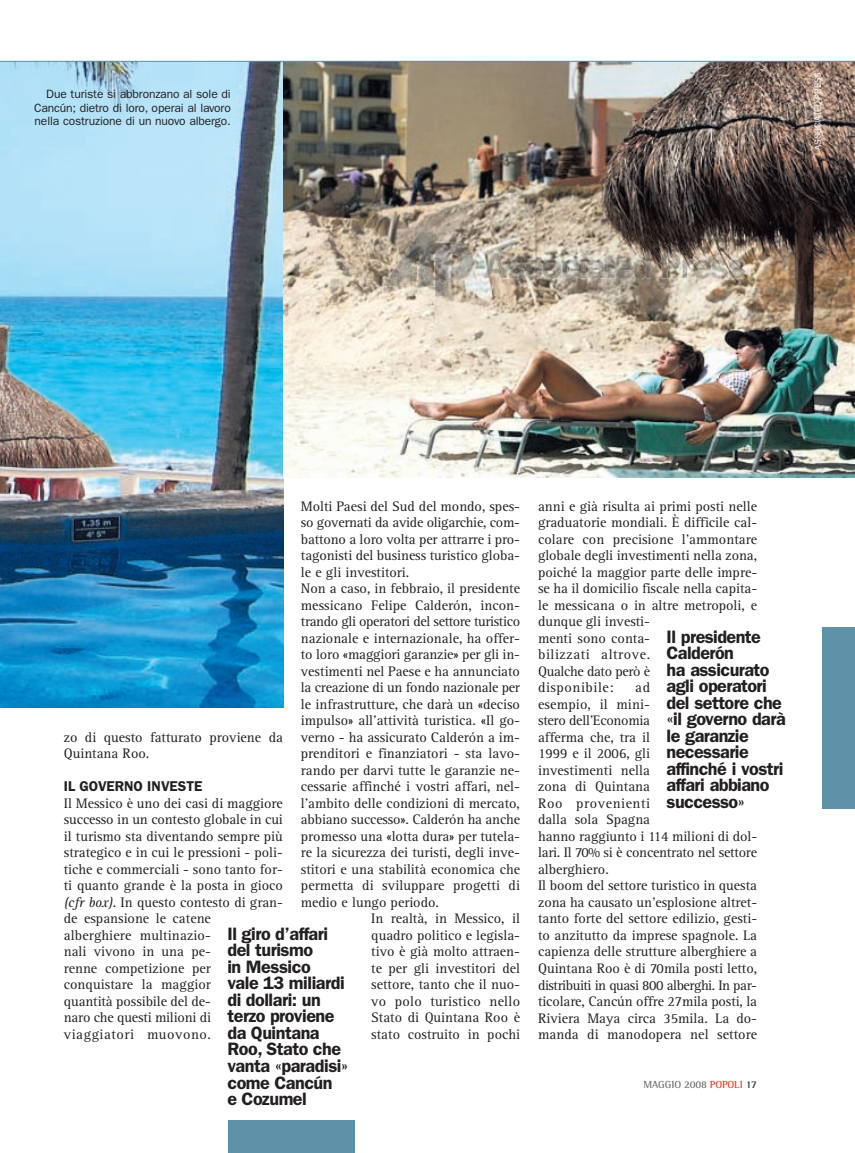
<style>
.page{position:relative;width:855px;height:1153px;background:#fff}
.page>*{position:absolute;margin:0;border:0;box-sizing:border-box;transform-origin:0 0}
.t1{font:600 18px/16.5px "Franklin Gothic";letter-spacing:-.03em;color:#231f20}
.t2{font:14.25px/16.5px "Rotis Serif";color:#231f20}
.t3{font:14.25px "Rotis Serif";letter-spacing:-.02em;color:#231f20}
.t4{font:14.25px "Rotis Serif";letter-spacing:-.025em;color:#231f20}
.t5{font:600 14.25px "Franklin Gothic";color:#231f20}
.t6{font:12px/13.5px "Franklin Gothic";letter-spacing:-.01em;color:#231f20;text-align:justify}
.t7{font:700 10.5px "Rotis Semi Serif";letter-spacing:-.015em;color:#6c6d70}
.t8{font:9px "Franklin Gothic";letter-spacing:-.015em;color:#fff}
.s1{font-style:italic}
.s2{color:#ef3c25}
.s3{color:#312f30}
</style>
<div class="page">
<img style="left:0;top:62px;width:283px;height:645px">
<div style="left:228px;top:1120px;width:127px;height:32px;background:#5d91a7"></div>
<div style="left:822px;top:627px;width:33px;height:182px;background:#5d91a7"></div>
<img style="left:283px;top:62px;width:571px;height:415px">
<hr style="left:0;top:61px;width:855px;height:1px;background:#5d91a7">
<p class="t6" style="left:34px;top:88px;width:198px;text-indent:12px">Due turiste si abbronzano al sole di Cancún; dietro di loro, operai al lavoro nella costruzione di un nuovo albergo.</p>
<p class="t8" style="left:814px;top:150px;width:79px;rotate:-90deg">ASSOCIATED PRESS</p>
<p class="t2" style="left:301px;top:499px;width:221px">Molti Paesi del Sud del mondo, spes-</p>
<p class="t3" style="left:301px;top:517px;width:221px">so governati da avide oligarchie, com-</p>
<p class="t2" style="left:301px;top:532px;width:220px">battono a loro volta per attrarre i pro-</p>
<p class="t2" style="left:301px;top:548px;width:221px">tagonisti del business turistico globa-</p>
<p class="t2" style="left:301px;top:565px;width:110px">le e gli investitori.</p>
<p class="t2" style="left:301px;top:581px;width:221px">Non a caso, in febbraio, il presidente</p>
<p class="t2" style="left:301px;top:598px;width:221px">messicano Felipe Calderón, incon-</p>
<p class="t4" style="left:301px;top:616px;width:221px">trando gli operatori del settore turistico</p>
<p class="t2" style="left:301px;top:631px;width:221px">nazionale e internazionale, ha offer-</p>
<p class="t2" style="left:301px;top:647px;width:221px">to loro «maggiori garanzie» per gli in-</p>
<p class="t2" style="left:301px;top:664px;width:221px">vestimenti nel Paese e ha annunciato</p>
<p class="t3" style="left:301px;top:682px;width:220px">la creazione di un fondo nazionale per</p>
<p class="t2" style="left:301px;top:697px;width:221px">le infrastrutture, che darà un «deciso</p>
<p class="t2" style="left:301px;top:713px;width:221px">impulso» all’attività turistica. «Il go-</p>
<p class="t2" style="left:301px;top:730px;width:221px">verno - ha assicurato Calderón a im-</p>
<p class="t2" style="left:301px;top:746px;width:220px">prenditori e finanziatori - sta lavo-</p>
<p class="t2" style="left:301px;top:763px;width:220px">rando per darvi tutte le garanzie ne-</p>
<p class="t2" style="left:301px;top:779px;width:220px">cessarie affinché i vostri affari, nel-</p>
<p class="t2" style="left:301px;top:796px;width:221px">l’ambito delle condizioni di mercato,</p>
<p class="t2" style="left:301px;top:812px;width:221px">abbiano successo». Calderón ha anche</p>
<p class="t2" style="left:301px;top:829px;width:220px">promesso una «lotta dura» per tutela-</p>
<p class="t2" style="left:301px;top:845px;width:220px">re la sicurezza dei turisti, degli inve-</p>
<p class="t2" style="left:301px;top:862px;width:221px">stitori e una stabilità economica che</p>
<p class="t2" style="left:301px;top:878px;width:221px">permetta di sviluppare progetti di</p>
<p class="t2" style="left:301px;top:895px;width:139px">medio e lungo periodo.</p>
<p class="t2" style="left:371px;top:911px;width:150px">In realtà, in Messico, il</p>
<p class="t2" style="left:371px;top:928px;width:150px">quadro politico e legisla-</p>
<p class="t2" style="left:371px;top:944px;width:150px">tivo è già molto attraen-</p>
<p class="t2" style="left:371px;top:961px;width:150px">te per gli investitori del</p>
<p class="t2" style="left:371px;top:977px;width:150px">settore, tanto che il nuo-</p>
<p class="t2" style="left:371px;top:994px;width:150px">vo polo turistico nello</p>
<p class="t2" style="left:371px;top:1010px;width:150px">Stato di Quintana Roo è</p>
<p class="t2" style="left:371px;top:1027px;width:150px">stato costruito in pochi</p>
<p class="t2" style="left:64px;top:730px;width:221px">zo di questo fatturato proviene da<br>Quintana Roo.</p>
<p class="t5" style="left:64px;top:781px;width:140px">IL GOVERNO INVESTE</p>
<p class="t2" style="left:64px;top:796px;width:221px">Il Messico è uno dei casi di maggiore successo in un contesto globale in cui il turismo sta diventando sempre più strategico e in cui le pressioni - poli&shy;tiche e commerciali - sono tanto for&shy;ti quanto grande è la posta in gioco <span class="s1">(cfr box)</span>. In questo contesto di gran&shy;de espansione le catene<br>alberghiere multinazio-<br>nali vivono in una pe-<br>renne competizione per conquistare la maggior<br>quantità possibile del de-<br>naro che questi milioni di viaggiatori muovono.</p>
<p class="t1" style="left:227px;top:926px;width:122px">Il giro d’affari del turismo<br>in Messico<br>vale 13 miliardi di dollari: un terzo proviene da Quintana<br>Roo, Stato che vanta «paradisi» come Cancún<br>e Cozumel</p>
<p class="t2" style="left:538px;top:499px;width:221px">anni e già risulta ai primi posti nelle graduatorie mondiali. È difficile cal&shy;colare con precisione l’ammontare globale degli investimenti nella zona, poiché la maggior parte delle impre&shy;se ha il domicilio fiscale nella capita&shy;le messicana o in altre metropoli, e dunque gli investi-<br>menti sono conta-<br>bilizzati altrove.<br>Qualche dato però è<br>disponibile:</p>
<p class="t1" style="left:666px;top:629px;width:121px">Il presidente<br>Calderón<br>ha assicurato agli operatori del settore che «il governo darà le garanzie necessarie affinché i vostri affari abbiano successo»</p>
<p class="t2" style="left:538px;top:680px;width:221px;text-indent:97px">ad<br>esempio, il mini-<br>stero dell’Economia<br>afferma che, tra il<br>1999 e il 2006, gli<br>investimenti nella<br>zona di Quintana<br>Roo provenienti<br>dalla sola Spagna<br>hanno raggiunto i 114 milioni di dol&shy;lari. Il 70% si è concentrato nel settore alberghiero.<br>Il boom del settore turistico in questa zona ha causato un’esplosione altret&shy;tanto forte del settore edilizio, gesti&shy;to anzitutto da imprese spagnole. La capienza delle strutture alberghiere a<br>Quintana Roo è di 70mila posti letto, distribuiti in quasi 800 alberghi. In par&shy;ticolare, Cancún offre 27mila posti, la<br>Riviera Maya circa 35mila. La do&shy;manda di manodopera nel settore</p>
<p class="t7" style="left:643px;top:1080px;width:115px">MAGGIO 2008 <span class="s2">POPOLI</span> <span class="s3">17</span></p>
</div>
